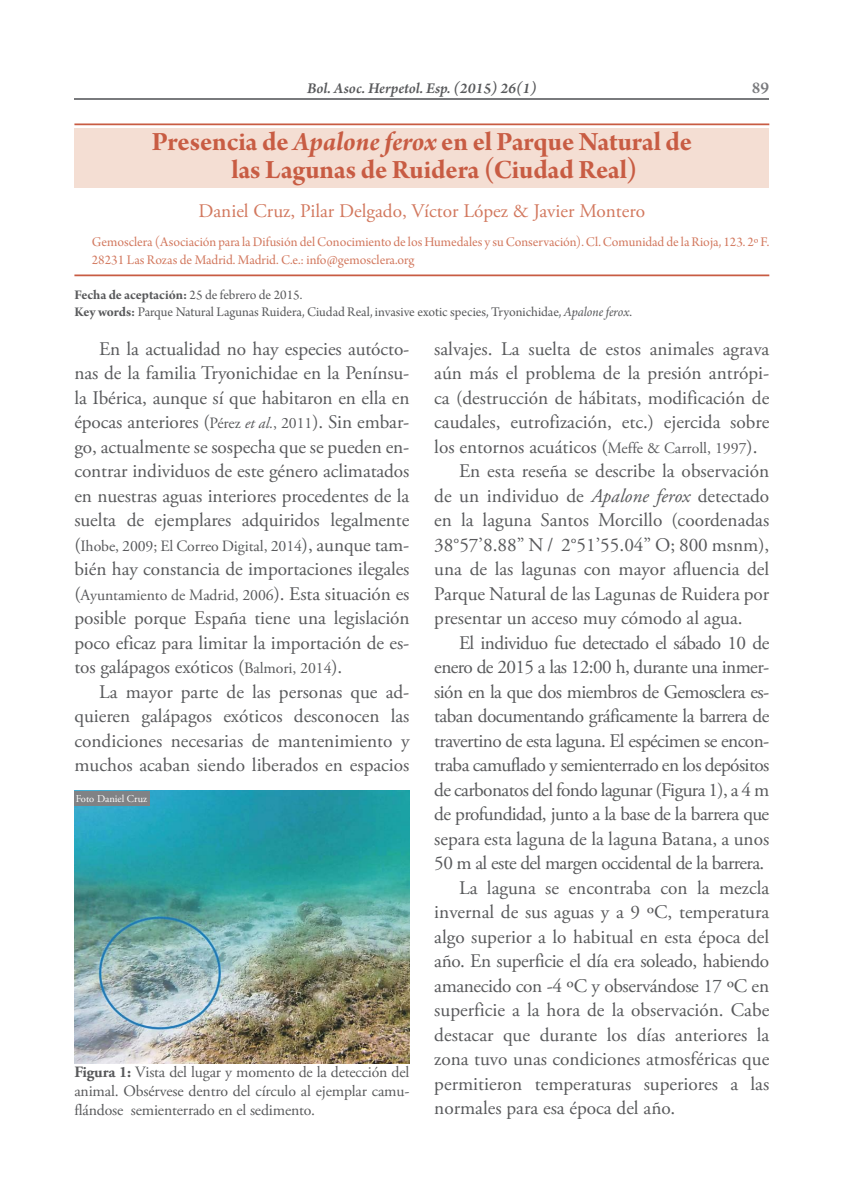
<style>
.page{position:relative;width:844px;height:1190px;background:#fff}
.page>*{position:absolute;margin:0;border:0;box-sizing:border-box;transform-origin:0 0}
.t1{font:28px/28px "Arno Pro Bold Subhead";color:#c85c43}
.t2{font:19.25px/24.5px "Adobe Garamond Pro";color:#58595b;text-align:justify}
.t3{font:19.25px "Adobe Garamond Pro";letter-spacing:-.03em;color:#58595b}
.t4{font:19.25px "Adobe Garamond Pro";letter-spacing:-.02em;color:#58595b}
.t5{font:19.25px "Adobe Garamond Pro";color:#d2785e}
.t6{font:600 17.5px "Arno Pro";color:#797a7d}
.t7{font:15.75px/18.9px "Adobe Garamond Pro";letter-spacing:-.01em;color:#58595b;text-align:justify}
.t8{font:italic 600 15.75px "Arno Pro";color:#58595b}
.t9{font:14px/17.5px "Arno Pro Subhead";color:#d2785e}
.t10{font:14px "Arno Pro Subhead";color:#58595b}
.t11{font:14px "Arno Pro Bold Subhead";color:#58595b}
.t12{font:10.5px "Adobe Garamond Pro";letter-spacing:-.005em;color:#fff}
.s1{font-family:"Arno Pro Bold Italic Subhead"}
.s2{font-family:"Arno Pro Subhead"}
.s3{font-family:"Arno Pro Bold Subhead"}
.s4{font-family:"Arno Pro Italic Subhead"}
.s5{font-size:15.75px}
.s6{font-style:italic;font-size:15.75px}
.s7{font-size:19.25px}
.s8{font-style:italic}
.s9{font-weight:700}
</style>
<div class="page">
<hr style="left:74px;top:99px;width:695px;height:1px;background:#797a7d">
<div style="left:74px;top:129px;width:695px;height:59px;background:#f4ded3"></div>
<hr style="left:74px;top:123px;width:695px;height:2px;background:#c85c43">
<hr style="left:74px;top:275px;width:695px;height:1px;background:#c85c43">
<img style="left:74px;top:791px;width:335px;height:272px">
<div style="left:74px;top:791px;width:76px;height:15px;background:#808285"></div>
<p class="t8" style="left:307px;top:78px;width:231px">Bol. Asoc. Herpetol. Esp. (2015) 26(1)</p>
<p class="t6" style="left:751px;top:76px;width:19px">89</p>
<h1 class="t1" style="left:231px;top:129px;width:462px;text-indent:-80px">Presencia de <span class="s1">Apalone ferox</span> en el Parque Natural de las Lagunas de Ruidera (Ciudad Real)</h1>
<p class="t5" style="left:198px;top:203px;width:448px">Daniel Cruz, Pilar Delgado, Víctor López &amp; Javier Montero</p>
<p class="t9" style="left:92px;top:234px;width:679px">Gemosclera (Asociación para la Difusión del Conocimiento de los Humedales y su Conservación). Cl. Comunidad de la Rioja, 123. 2º F.<br>28231 Las Rozas de Madrid. Madrid. C.e.: info@gemosclera.org</p>
<p class="t11" style="left:74px;top:289px;width:229px">Fecha de aceptación: <span class="s2">25 de febrero de 2015.</span></p>
<p class="t10" style="left:74px;top:307px;width:559px"><span class="s3">Key words:</span> Parque Natural Lagunas Ruidera, Ciudad Real, invasive exotic species, Tryonichidae, <span class="s4">Apalone ferox</span>.</p>
<p class="t2" style="left:74px;top:338px;width:336px;text-indent:25px">En la actualidad no hay especies autócto&shy;nas de la familia Tryonichidae en la Penínsu&shy;la Ibérica, aunque sí que habitaron en ella en épocas anteriores (<span class="s5">Pérez</span> <span class="s6">et al.</span><span class="s5">, 2011</span>). Sin embar&shy;go, actualmente se sospecha que se pueden en&shy;contrar individuos de este género aclimatados en nuestras aguas interiores procedentes de la suelta de ejemplares adquiridos legalmente</p>
<p class="t7" style="left:74px;top:538px;width:336px"><span class="s7">(</span>Ihobe, 2009; El Correo Digital, 2014<span class="s7">), aunque tam-</span></p>
<p class="t2" style="left:74px;top:558px;width:336px">bién hay constancia de importaciones ilegales</p>
<p class="t7" style="left:74px;top:587px;width:336px"><span class="s7">(</span>Ayuntamiento de Madrid, 2006<span class="s7">). Esta situación es</span></p>
<p class="t2" style="left:74px;top:607px;width:337px">posible porque España tiene una legislación poco eficaz para limitar la importación de es&shy;tos galápagos exóticos (<span class="s5">Balmori, 2014</span>).</p>
<p class="t2" style="left:74px;top:681px;width:336px;text-indent:25px">La mayor parte de las personas que ad&shy;quieren galápagos exóticos desconocen las condiciones necesarias de mantenimiento y muchos acaban siendo liberados en espacios</p>
<p class="t2" style="left:434px;top:338px;width:337px">salvajes. La suelta de estos animales agrava</p>
<p class="t2" style="left:434px;top:362px;width:336px">aún más el problema de la presión antrópi-</p>
<p class="t2" style="left:434px;top:387px;width:336px">ca (destrucción de hábitats, modificación de</p>
<p class="t2" style="left:434px;top:411px;width:336px">caudales, eutrofización, etc.) ejercida sobre</p>
<p class="t2" style="left:434px;top:436px;width:325px">los entornos acuáticos (<span class="s5">Meffe &amp; Carroll, 1997</span>).</p>
<p class="t2" style="left:459px;top:460px;width:312px">En esta reseña se describe la observación</p>
<p class="t2" style="left:434px;top:485px;width:336px">de un individuo de <span class="s8">Apalone ferox</span> detectado</p>
<p class="t2" style="left:434px;top:509px;width:336px">en la laguna Santos Morcillo (coordenadas</p>
<p class="t2" style="left:434px;top:534px;width:336px">38°57’8.88” N / 2°51’55.04” O; 800 msnm),</p>
<p class="t2" style="left:434px;top:558px;width:336px">una de las lagunas con mayor afluencia del</p>
<p class="t2" style="left:434px;top:583px;width:336px">Parque Natural de las Lagunas de Ruidera por</p>
<p class="t2" style="left:434px;top:607px;width:310px">presentar un acceso muy cómodo al agua.</p>
<p class="t3" style="left:459px;top:635px;width:312px">El individuo fue detectado el sábado 10 de</p>
<p class="t3" style="left:434px;top:659px;width:336px">enero de 2015 a las 12:00 h, durante una inmer-</p>
<p class="t3" style="left:434px;top:684px;width:336px">sión en la que dos miembros de Gemosclera es-</p>
<p class="t3" style="left:434px;top:708px;width:336px">taban documentando gráficamente la barrera de</p>
<p class="t3" style="left:434px;top:733px;width:336px">travertino de esta laguna. El espécimen se encon-</p>
<p class="t3" style="left:434px;top:757px;width:336px">traba camuflado y semienterrado en los depósitos</p>
<p class="t3" style="left:434px;top:782px;width:336px">de carbonatos del fondo lagunar (Figura 1), a 4 m</p>
<p class="t3" style="left:434px;top:806px;width:336px">de profundidad, junto a la base de la barrera que</p>
<p class="t2" style="left:434px;top:828px;width:336px">separa esta laguna de la laguna Batana, a unos</p>
<p class="t3" style="left:434px;top:855px;width:331px">50 m al este del margen occidental de la barrera.</p>
<p class="t2" style="left:459px;top:877px;width:312px">La laguna se encontraba con la mezcla</p>
<p class="t2" style="left:434px;top:901px;width:336px">invernal de sus aguas y a 9 ºC, temperatura</p>
<p class="t2" style="left:434px;top:926px;width:336px">algo superior a lo habitual en esta época del</p>
<p class="t4" style="left:434px;top:953px;width:336px">año. En superficie el día era soleado, habiendo</p>
<p class="t4" style="left:434px;top:978px;width:336px">amanecido con -4 ºC y observándose 17 ºC en</p>
<p class="t2" style="left:434px;top:999px;width:336px">superficie a la hora de la observación. Cabe</p>
<p class="t2" style="left:434px;top:1024px;width:337px">destacar que durante los días anteriores la</p>
<p class="t2" style="left:434px;top:1048px;width:336px">zona tuvo unas condiciones atmosféricas que</p>
<p class="t2" style="left:434px;top:1073px;width:336px">permitieron temperaturas superiores a las</p>
<p class="t2" style="left:434px;top:1097px;width:242px">normales para esa época del año.</p>
<p class="t12" style="left:76px;top:794px;width:73px">Foto Daniel Cruz</p>
<p class="t7" style="left:74px;top:1064px;width:336px"><span class="s9">Figura 1:</span> Vista del lugar y momento de la detección del animal. Obsérvese dentro del círculo al ejemplar camu&shy;flándose semienterrado en el sedimento.</p>
</div>
